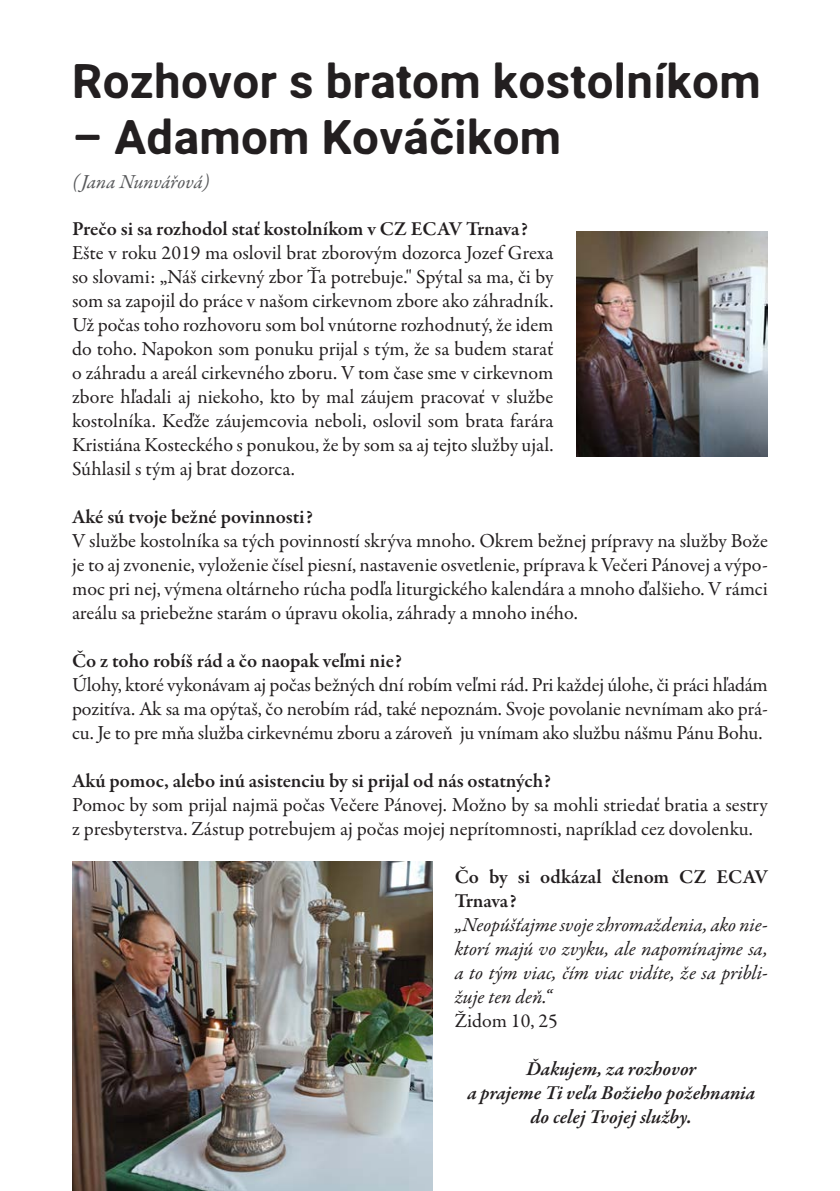
<style>
.page{position:relative;width:840px;height:1191px;background:#fff}
.page>*{position:absolute;margin:0;border:0;box-sizing:border-box;transform-origin:0 0}
.nadpis{font:48px "Asimov Print C";color:#231f20}
.text{font:20px/24px "Garamond Premr Pro";letter-spacing:-.005em;color:#231f20;text-align:justify}
.text-2{font:600 20px/24px "Garamond Premr Pro";color:#231f20}
.text-3{font:italic 20px/24px "Garamond Premr Pro";letter-spacing:-.01em;color:#231f20;text-align:justify}
.text-4{font:italic 600 20px "Garamond Premr Pro";color:#231f20}
.príprava{font:italic 20px "Garamond Premr Pro";color:#57585a}
</style>
<div class="page">
<img style="left:576px;top:231px;width:191px;height:226px">
<img style="left:72px;top:861px;width:360px;height:330px">
<p class="nadpis" style="left:72px;top:49px;width:690px">Rozhovor s bratom kostolníkom</p>
<p class="nadpis" style="left:72px;top:105px;width:490px">– Adamom Kováčikom</p>
<p class="príprava" style="left:72px;top:169px;width:139px">(Jana Nunvářová)</p>
<p class="text-2" style="left:72px;top:217px;width:457px">Prečo si sa rozhodol stať kostolníkom v CZ ECAV Trnava?</p>
<p class="text" style="left:72px;top:241px;width:482px">Ešte v roku 2019 ma oslovil brat zborovým dozorca Jozef Grexa so slovami: „Náš cirkevný zbor Ťa potrebuje." Spýtal sa ma, či by som sa zapojil do práce v našom cirkevnom zbore ako záhradník.<br>Už počas toho rozhovoru som bol vnútorne rozhodnutý, že idem do toho. Napokon som ponuku prijal s tým, že sa budem starať o záhradu a areál cirkevného zboru. V tom čase sme v cirkevnom zbore hľadali aj niekoho, kto by mal záujem pracovať v službe kostolníka. Keďže záujemcovia neboli, oslovil som brata farára Kristiána Kosteckého s ponukou, že by som sa aj tejto služby ujal.<br>Súhlasil s tým aj brat dozorca.</p>
<p class="text-2" style="left:72px;top:505px;width:242px">Aké sú tvoje bežné povinnosti?</p>
<p class="text" style="left:72px;top:529px;width:697px">V službe kostolníka sa tých povinností skrýva mnoho. Okrem bežnej prípravy na služby Bože je to aj zvonenie, vyloženie čísel piesní, nastavenie osvetlenie, príprava k Večeri Pánovej a výpo&shy;moc pri nej, výmena oltárneho rúcha podľa liturgického kalendára a mnoho ďalšieho. V rámci areálu sa priebežne starám o úpravu okolia, záhrady a mnoho iného.</p>
<p class="text-2" style="left:72px;top:649px;width:331px">Čo z toho robíš rád a čo naopak veľmi nie?</p>
<p class="text" style="left:72px;top:673px;width:697px">Úlohy, ktoré vykonávam aj počas bežných dní robím veľmi rád. Pri každej úlohe, či práci hľadám pozitíva. Ak sa ma opýtaš, čo nerobím rád, také nepoznám. Svoje povolanie nevnímam ako prá&shy;cu. Je to pre mňa služba cirkevnému zboru a zároveň ju vnímam ako službu nášmu Pánu Bohu.</p>
<p class="text-2" style="left:72px;top:769px;width:480px">Akú pomoc, alebo inú asistenciu by si prijal od nás ostatných?</p>
<p class="text" style="left:72px;top:793px;width:697px">Pomoc by som prijal najmä počas Večere Pánovej. Možno by sa mohli striedať bratia a sestry z presbyterstva. Zástup potrebujem aj počas mojej neprítomnosti, napríklad cez dovolenku.</p>
<p class="text-2" style="left:454px;top:865px;width:314px">Čo by si odkázal členom CZ ECAV<br>Trnava?</p>
<p class="text-3" style="left:454px;top:913px;width:314px">„Neopúšťajme svoje zhromaždenia, ako nie&shy;ktorí majú vo zvyku, ale napomínajme sa, a to tým viac, čím viac vidíte, že sa pribli&shy;žuje ten deň.“</p>
<p class="text" style="left:454px;top:1009px;width:105px">Židom 10, 25</p>
<p class="text-4" style="left:526px;top:1056px;width:171px">Ďakujem, za rozhovor</p>
<p class="text-4" style="left:467px;top:1080px;width:289px">a prajeme Ti veľa Božieho požehnania</p>
<p class="text-4" style="left:530px;top:1104px;width:163px">do celej Tvojej služby.</p>
</div>
